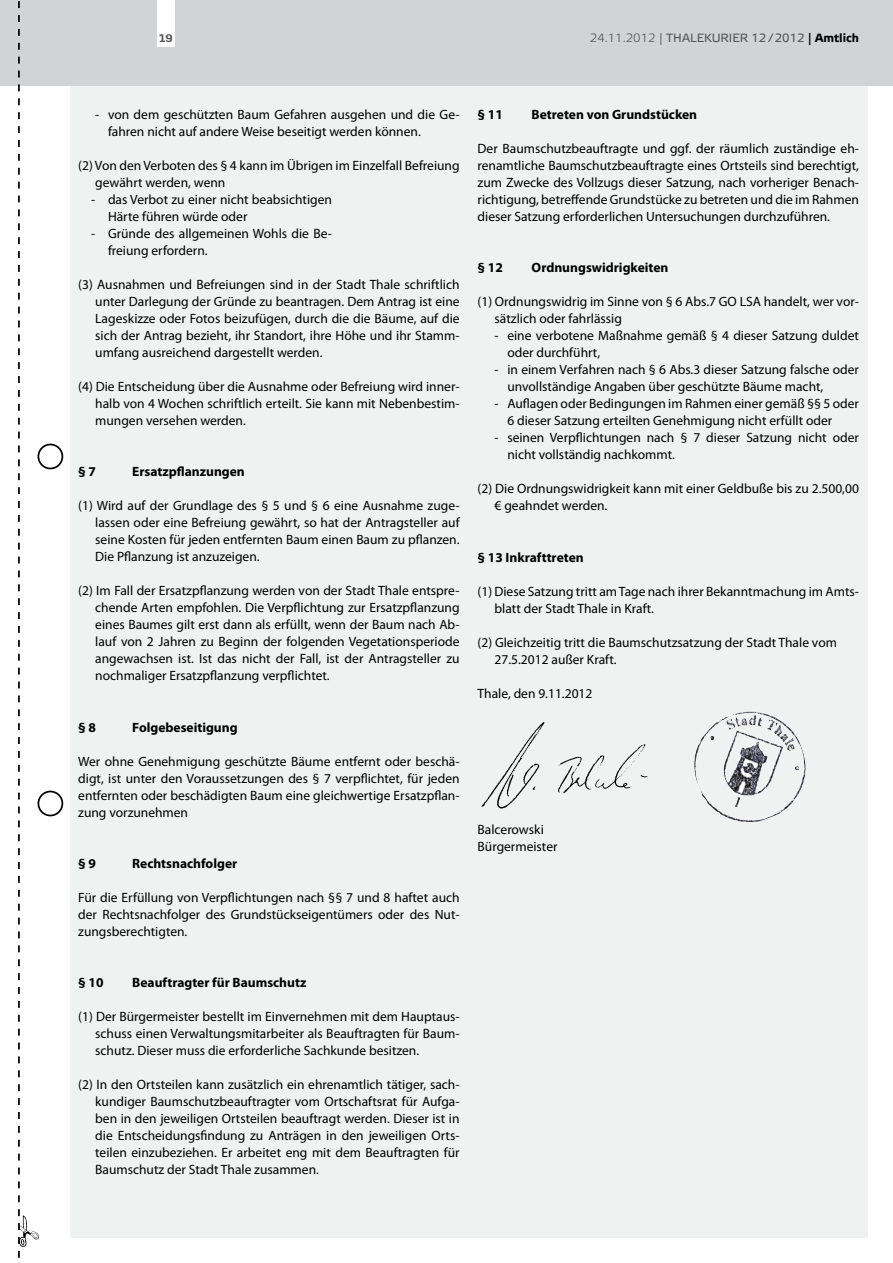
<style>
.page{position:relative;width:893px;height:1263px;background:#fff}
.page>*{position:absolute;margin:0;border:0;box-sizing:border-box;transform-origin:0 0}
.t1{font:13.5px/17px "Myriad Pro";color:#000}
.t2{font:700 13.5px "Myriad Pro";color:#000}
.t3{font:12px "Elektra Text Pro";color:#58585a}
.t4{font:900 10.5px "Diavlo";color:#58585a}
.s1{font-family:"Elektra Light Pro"}
.s2{color:#000}
.s3{font-weight:700;color:#000}
</style>
<div class="page">
<div style="left:70px;top:0;width:797px;height:1237px;background:#f0f1f1"></div>
<div style="left:0;top:0;width:893px;height:85px;background:#d2d3d4"></div>
<div style="left:157px;top:0;width:17px;height:47px;background:#fff"></div>
<svg style="left:18px;top:1px;width:21px;height:1257px"></svg>
<div style="left:38px;top:444px;width:25px;height:25px;border:2px solid #000;border-radius:50%"></div>
<div style="left:38px;top:791px;width:25px;height:25px;border:2px solid #000;border-radius:50%"></div>
<img style="left:481px;top:722px;width:167px;height:87px">
<img style="left:694px;top:712px;width:112px;height:88px">
<p class="t4" style="left:159px;top:31px;width:15px">19</p>
<p class="t3" style="left:590px;top:32px;width:271px"><span class="s1">24.11.2012 |</span> THALEKURIER 12/2012 <span class="s2">|</span> <span class="s3">Amtlich</span></p>
<p class="t1" style="left:108px;top:106px;width:353px;text-indent:-13px">- von dem geschützten Baum Gefahren ausgehen und die Ge&shy;fahren nicht auf andere Weise beseitigt werden können.</p>
<p class="t1" style="left:95px;top:157px;width:366px;text-indent:-17px">(2) Von den Verboten des § 4 kann im Übrigen im Einzelfall Befreiung gewährt werden, wenn</p>
<p class="t1" style="left:108px;top:191px;width:226px;text-indent:-17px">- das Verbot zu einer nicht beabsichtigen<br>Härte führen würde oder</p>
<p class="t1" style="left:108px;top:225px;width:226px;text-indent:-17px">- Gründe des allgemeinen Wohls die Be&shy;freiung erfordern.</p>
<p class="t1" style="left:95px;top:276px;width:366px;text-align:justify;text-indent:-17px">(3) Ausnahmen und Befreiungen sind in der Stadt Thale schriftlich unter Darlegung der Gründe zu beantragen. Dem Antrag ist eine Lageskizze oder Fotos beizufügen, durch die die Bäume, auf die sich der Antrag bezieht, ihr Standort, ihre Höhe und ihr Stamm&shy;umfang ausreichend dargestellt werden.</p>
<p class="t1" style="left:95px;top:378px;width:366px;text-align:justify;text-indent:-17px">(4) Die Entscheidung über die Ausnahme oder Befreiung wird inner&shy;halb von 4 Wochen schriftlich erteilt. Sie kann mit Nebenbestim&shy;mungen versehen werden.</p>
<p class="t2" style="left:78px;top:464px;width:19px">§ 7</p>
<p class="t2" style="left:132px;top:464px;width:114px">Ersatzpflanzungen</p>
<p class="t1" style="left:95px;top:498px;width:366px;text-align:justify;text-indent:-17px">(1) Wird auf der Grundlage des § 5 und § 6 eine Ausnahme zuge&shy;lassen oder eine Befreiung gewährt, so hat der Antragsteller auf seine Kosten für jeden entfernten Baum einen Baum zu pflanzen.<br>Die Pflanzung ist anzuzeigen.</p>
<p class="t1" style="left:95px;top:583px;width:366px;text-align:justify;text-indent:-17px">(2) Im Fall der Ersatzpflanzung werden von der Stadt Thale entspre&shy;chende Arten empfohlen. Die Verpflichtung zur Ersatzpflanzung eines Baumes gilt erst dann als erfüllt, wenn der Baum nach Ab&shy;lauf von 2 Jahren zu Beginn der folgenden Vegetationsperiode angewachsen ist. Ist das nicht der Fall, ist der Antragsteller zu nochmaliger Ersatzpflanzung verpflichtet.</p>
<p class="t2" style="left:78px;top:719px;width:19px">§ 8</p>
<p class="t2" style="left:132px;top:719px;width:107px">Folgebeseitigung</p>
<p class="t1" style="left:78px;top:753px;width:383px;text-align:justify">Wer ohne Genehmigung geschützte Bäume entfernt oder beschä&shy;digt, ist unter den Voraussetzungen des § 7 verpflichtet, für jeden entfernten oder beschädigten Baum eine gleichwertige Ersatzpflan&shy;zung vorzunehmen</p>
<p class="t2" style="left:78px;top:855px;width:19px">§ 9</p>
<p class="t2" style="left:132px;top:855px;width:107px">Rechtsnachfolger</p>
<p class="t1" style="left:78px;top:889px;width:383px;text-align:justify">Für die Erfüllung von Verpflichtungen nach §§ 7 und 8 haftet auch der Rechtsnachfolger des Grundstückseigentümers oder des Nut&shy;zungsberechtigten.</p>
<p class="t2" style="left:78px;top:974px;width:27px">§ 10</p>
<p class="t2" style="left:132px;top:974px;width:176px">Beauftragter für Baumschutz</p>
<p class="t1" style="left:95px;top:1008px;width:366px;text-align:justify;text-indent:-17px">(1) Der Bürgermeister bestellt im Einvernehmen mit dem Hauptaus&shy;schuss einen Verwaltungsmitarbeiter als Beauftragten für Baum&shy;schutz. Dieser muss die erforderliche Sachkunde besitzen.</p>
<p class="t1" style="left:95px;top:1076px;width:366px;text-align:justify;text-indent:-17px">(2) In den Ortsteilen kann zusätzlich ein ehrenamtlich tätiger, sach&shy;kundiger Baumschutzbeauftragter vom Ortschaftsrat für Aufga&shy;ben in den jeweiligen Ortsteilen beauftragt werden. Dieser ist in die Entscheidungsfindung zu Anträgen in den jeweiligen Orts&shy;teilen einzubeziehen. Er arbeitet eng mit dem Beauftragten für Baumschutz der Stadt Thale zusammen.</p>
<p class="t2" style="left:478px;top:107px;width:27px">§ 11</p>
<p class="t2" style="left:532px;top:107px;width:167px">Betreten von Grundstücken</p>
<p class="t1" style="left:478px;top:140px;width:383px;text-align:justify">Der Baumschutzbeauftragte und ggf. der räumlich zuständige eh&shy;renamtliche Baumschutzbeauftragte eines Ortsteils sind berechtigt, zum Zwecke des Vollzugs dieser Satzung, nach vorheriger Benach&shy;richtigung, betreffende Grundstücke zu betreten und die im Rahmen dieser Satzung erforderlichen Untersuchungen durchzuführen.</p>
<p class="t2" style="left:478px;top:260px;width:27px">§ 12</p>
<p class="t2" style="left:532px;top:260px;width:138px">Ordnungswidrigkeiten</p>
<p class="t1" style="left:495px;top:294px;width:366px;text-indent:-17px">(1) Ordnungswidrig im Sinne von § 6 Abs.7 GO LSA handelt, wer vor&shy;sätzlich oder fahrlässig</p>
<p class="t1" style="left:507px;top:328px;width:353px;text-indent:-13px">- eine verbotene Maßnahme gemäß § 4 dieser Satzung duldet oder durchführt,</p>
<p class="t1" style="left:507px;top:362px;width:353px;text-indent:-13px">- in einem Verfahren nach § 6 Abs.3 dieser Satzung falsche oder unvollständige Angaben über geschützte Bäume macht,</p>
<p class="t1" style="left:507px;top:396px;width:353px;text-indent:-13px">- Auflagen oder Bedingungen im Rahmen einer gemäß §§ 5 oder<br>6 dieser Satzung erteilten Genehmigung nicht erfüllt oder</p>
<p class="t1" style="left:507px;top:430px;width:353px;text-indent:-13px">- seinen Verpflichtungen nach § 7 dieser Satzung nicht oder nicht vollständig nachkommt.</p>
<p class="t1" style="left:495px;top:481px;width:366px;text-indent:-17px">(2) Die Ordnungswidrigkeit kann mit einer Geldbuße bis zu 2.500,00 € geahndet werden.</p>
<p class="t2" style="left:478px;top:549px;width:108px">§ 13 Inkrafttreten</p>
<p class="t1" style="left:495px;top:583px;width:366px;text-indent:-17px">(1) Diese Satzung tritt am Tage nach ihrer Bekanntmachung im Amts&shy;blatt der Stadt Thale in Kraft.</p>
<p class="t1" style="left:495px;top:634px;width:344px;text-indent:-17px">(2) Gleichzeitig tritt die Baumschutzsatzung der Stadt Thale vom<br>27.5.2012 außer Kraft.</p>
<p class="t1" style="left:478px;top:685px;width:116px">Thale, den 9.11.2012</p>
<p class="t1" style="left:478px;top:821px;width:81px">Balcerowski<br>Bürgermeister</p>
</div>
